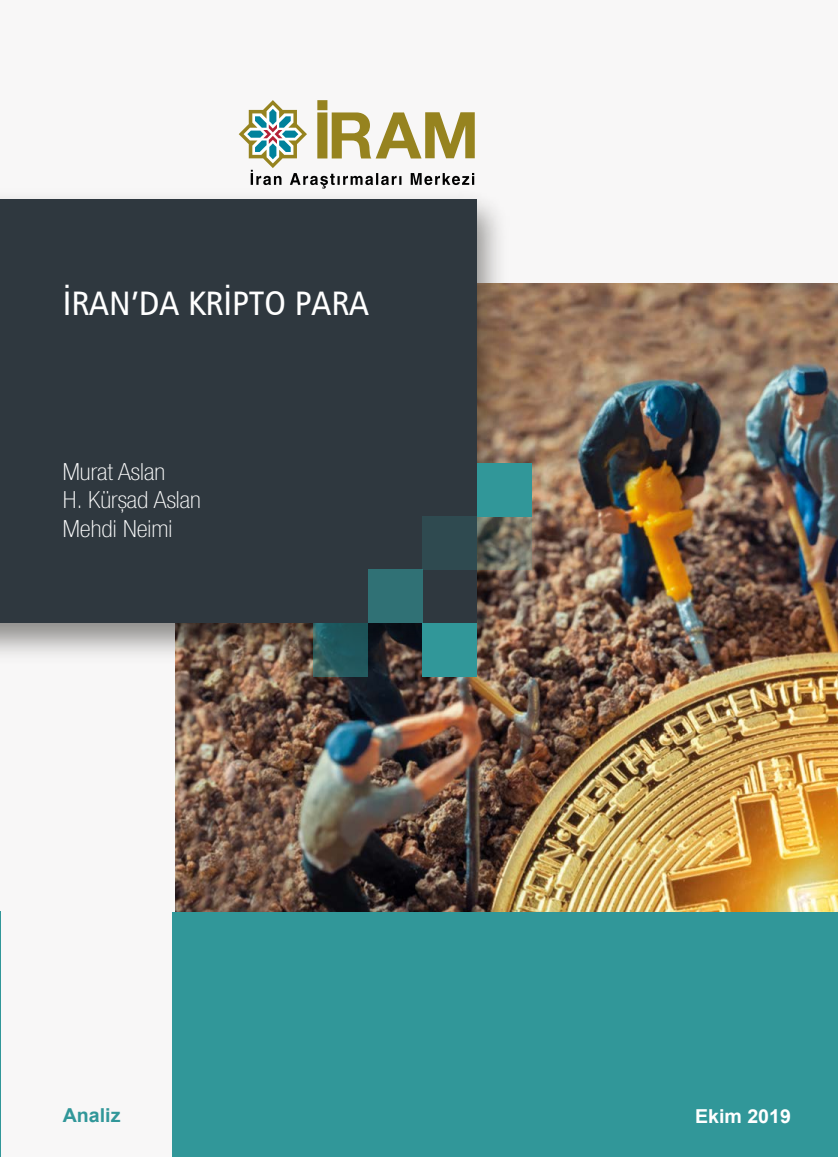
<style>
.page{position:relative;width:838px;height:1157px;background:#f8f7f7}
.page>*{position:absolute;margin:0;border:0;box-sizing:border-box;transform-origin:0 0}
.t1{font:34.05px "Humanist 777 BT Roman Condensed B";color:#fff;scale:1.05 1}
.t2{font:100 condensed 23.7px/28.3px "Helvetica Neue LT Pro";color:#fff;scale:1.12 1}
.t3{font:700 19.2px "Arial";color:#fff}
.t4{font:700 19.2px "Arial";color:#319799}
</style>
<div class="page">
<img style="left:175px;top:283px;width:663px;height:628px">
<hr style="left:0;top:911px;width:1px;height:246px;background:#319799">
<img style="left:0;top:199px;width:519px;height:475px">
<div style="left:0;top:199px;width:476px;height:424px;background:#2f383f"></div>
<svg style="left:239px;top:100px;width:236px;height:89px"></svg>
<div style="left:423px;top:623px;width:54px;height:53px;background:#319799"></div>
<svg style="left:313px;top:623px;width:55px;height:53px;background:#265b5f"></svg>
<svg style="left:477px;top:516px;width:54px;height:54px;background:#696a5d"></svg>
<div style="left:423px;top:516px;width:54px;height:54px;background:#2f4a50"></div>
<div style="left:368px;top:570px;width:55px;height:53px;background:#307175"></div>
<div style="left:477px;top:463px;width:54px;height:53px;background:#319799"></div>
<div style="left:172px;top:911px;width:666px;height:246px;background:#319799"></div>
<h1 class="t1" style="left:63px;top:282px;width:293px">İRAN’DA KRİPTO PARA</h1>
<p class="t2" style="left:63px;top:458px;width:125px">Murat Aslan<br>H. Kürșad Aslan<br>Mehdi Neimi</p>
<p class="t4" style="left:63px;top:1101px;width:59px">Analiz</p>
<p class="t3" style="left:695px;top:1102px;width:97px">Ekim 2019</p>
</div>
